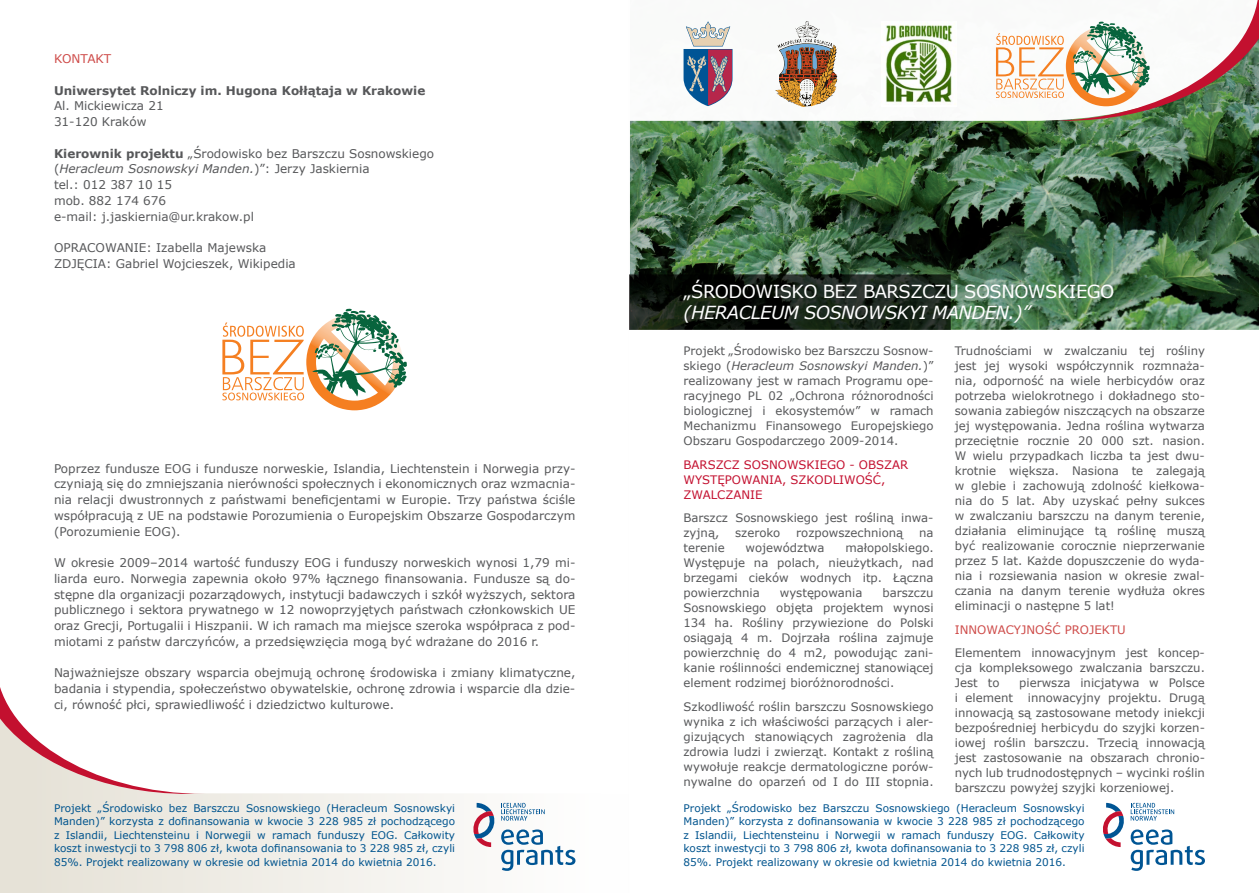
<style>
.page{position:relative;width:1259px;height:893px;background:#fff}
.page>*{position:absolute;margin:0;border:0;box-sizing:border-box;transform-origin:0 0}
.t1{font:18px "Verdana";letter-spacing:-.03em;color:#fff}
.t2{font:italic 18px "Verdana";letter-spacing:-.03em;color:#fff}
.t3{font:12px/15.8px "Verdana";color:#57585a}
.t4{font:700 12px "Verdana";color:#57585a}
.t5{font:12px "Verdana";color:#ce4b49}
.t6{font:11.7px/15px "Verdana";color:#57585a;text-align:justify}
.t7{font:11.7px/15px "Verdana";color:#c3102f}
.t8{font:11.7px "Verdana";color:#ce4b49}
.t9{font:10.5px/13.5px "Verdana";color:#00548e;text-align:justify}
.s1{font-weight:700}
.s2{font-style:italic}
</style>
<div class="page">
<img style="left:630px;top:121px;width:629px;height:209px">
<svg style="left:630px;top:274px;width:320px;height:56px;background:#141d15"></svg>
<svg style="left:630px;top:47px;width:366px;height:74px"></svg>
<svg style="left:0;top:793px;width:576px;height:100px;fill:#f0eee7"></svg>
<svg style="left:0;top:687px;width:205px;height:107px"></svg>
<svg style="left:501px;top:829px;width:74px;height:42px"></svg>
<svg style="left:501px;top:803px;width:44px;height:18px"></svg>
<svg style="left:472px;top:803px;width:23px;height:44px"></svg>
<img style="left:775px;top:21px;width:62px;height:85px">
<img style="left:881px;top:21px;width:75px;height:85px">
<svg style="left:683px;top:21px;width:49px;height:85px"></svg>
<svg style="left:996px;top:0;width:263px;height:121px"></svg>
<svg style="left:222px;top:308px;width:185px;height:102px"></svg>
<svg style="left:1103px;top:803px;width:102px;height:68px"></svg>
<p class="t5" style="left:54px;top:51px;width:59px">KONTAKT</p>
<p class="t4" style="left:54px;top:82px;width:373px">Uniwersytet Rolniczy im. Hugona Kołłątaja w Krakowie</p>
<p class="t3" style="left:54px;top:98px;width:111px">Al. Mickiewicza 21<br>31-120 Kraków</p>
<p class="t3" style="left:54px;top:145px;width:382px"><span class="s1">Kierownik projektu</span> „Środowisko bez Barszczu Sosnowskiego (<span class="s2">Heracleum Sosnowskyi Manden.</span>)”: Jerzy Jaskiernia<br>tel.: 012 387 10 15<br>mob. 882 174 676<br>e-mail: j.jaskiernia@ur.krakow.pl</p>
<p class="t3" style="left:54px;top:240px;width:243px">OPRACOWANIE: Izabella Majewska<br>ZDJĘCIA: Gabriel Wojcieszek, Wikipedia</p>
<p class="t3" style="left:54px;top:460px;width:523px;text-align:justify">Poprzez fundusze EOG i fundusze norweskie, Islandia, Liechtenstein i Norwegia przy&shy;czyniają się do zmniejszania nierówności społecznych i ekonomicznych oraz wzmacnia&shy;nia relacji dwustronnych z państwami beneficjentami w Europie. Trzy państwa ściśle współpracują z UE na podstawie Porozumienia o Europejskim Obszarze Gospodarczym (Porozumienie EOG).</p>
<p class="t3" style="left:54px;top:555px;width:523px;text-align:justify">W okresie 2009–2014 wartość funduszy EOG i funduszy norweskich wynosi 1,79 mi&shy;liarda euro. Norwegia zapewnia około 97% łącznego finansowania. Fundusze są do&shy;stępne dla organizacji pozarządowych, instytucji badawczych i szkół wyższych, sektora publicznego i sektora prywatnego w 12 nowoprzyjętych państwach członkowskich UE oraz Grecji, Portugalii i Hiszpanii. W ich ramach ma miejsce szeroka współpraca z pod&shy;miotami z państw darczyńców, a przedsięwzięcia mogą być wdrażane do 2016 r.</p>
<p class="t3" style="left:54px;top:665px;width:523px;text-align:justify">Najważniejsze obszary wsparcia obejmują ochronę środowiska i zmiany klimatyczne, badania i stypendia, społeczeństwo obywatelskie, ochronę zdrowia i wsparcie dla dzie&shy;ci, równość płci, sprawiedliwość i dziedzictwo kulturowe.</p>
<h1 class="t1" style="left:683px;top:279px;width:432px">„ŚRODOWISKO BEZ BARSZCZU SOSNOWSKIEGO</h1>
<h1 class="t2" style="left:683px;top:300px;width:348px">(HERACLEUM SOSNOWSKYI MANDEN.)”</h1>
<p class="t6" style="left:683px;top:343px;width:252px">Projekt „Środowisko bez Barszczu Sosnow&shy;skiego (<span class="s2">Heracleum Sosnowskyi Manden.</span>)” realizowany jest w ramach Programu ope&shy;racyjnego PL 02 „Ochrona różnorodności biologicznej i ekosystemów” w ramach Mechanizmu Finansowego Europejskiego Obszaru Gospodarczego 2009-2014.</p>
<p class="t7" style="left:683px;top:457px;width:226px">BARSZCZ SOSNOWSKIEGO - OBSZAR<br>WYSTĘPOWANIA, SZKODLIWOŚĆ,<br>ZWALCZANIE</p>
<p class="t6" style="left:683px;top:510px;width:251px">Barszcz Sosnowskiego jest rośliną inwa&shy;zyjną,</p>
<p class="t6" style="left:735px;top:525px;width:47px">szeroko</p>
<p class="t6" style="left:796px;top:525px;width:108px">rozpowszechnioną</p>
<p class="t6" style="left:919px;top:525px;width:16px">na</p>
<p class="t6" style="left:683px;top:540px;width:43px">terenie</p>
<p class="t6" style="left:745px;top:540px;width:80px">województwa</p>
<p class="t6" style="left:683px;top:540px;width:252px;text-indent:162px">małopolskiego.<br>Występuje na polach, nieużytkach, nad brzegami cieków wodnych itp. Łączna powierzchnia</p>
<p class="t6" style="left:683px;top:585px;width:252px;text-indent:199px">barszczu Sosnowskiego objęta projektem wynosi 134 ha. Rośliny przywiezione do Polski osiągają 4 m. Dojrzała roślina zajmuje powierzchnię do 4 m2, powodując zani&shy;kanie roślinności endemicznej stanowiącej element rodzimej bioróżnorodności.</p>
<p class="t6" style="left:683px;top:699px;width:252px">Szkodliwość roślin barszczu Sosnowskiego wynika z ich właściwości parzących i aler&shy;gizujących stanowiących zagrożenia dla zdrowia ludzi i zwierząt. Kontakt z rośliną wywołuje reakcje dermatologiczne porów&shy;nywalne do oparzeń od I do III stopnia.</p>
<p class="t6" style="left:780px;top:585px;width:84px">występowania</p>
<p class="t6" style="left:955px;top:343px;width:252px">Trudnościami w zwalczaniu tej rośliny jest jej wysoki współczynnik rozmnaża&shy;nia, odporność na wiele herbicydów oraz potrzeba wielokrotnego i dokładnego sto&shy;sowania zabiegów niszczących na obszarze jej występowania. Jedna roślina wytwarza przeciętnie rocznie 20 000 szt. nasion.<br>W wielu przypadkach liczba ta jest dwu&shy;krotnie większa. Nasiona te zalegają w glebie i zachowują zdolność kiełkowa&shy;nia do 5 lat. Aby uzyskać pełny sukces w zwalczaniu barszczu na danym terenie, działania eliminujące tą roślinę muszą być realizowanie corocznie nieprzerwanie przez 5 lat. Każde dopuszczenie do wyda&shy;nia i rozsiewania nasion w okresie zwal&shy;czania na danym terenie wydłuża okres eliminacji o następne 5 lat!</p>
<p class="t8" style="left:955px;top:621px;width:172px">INNOWACYJNOŚĆ PROJEKTU</p>
<p class="t6" style="left:955px;top:645px;width:252px">Elementem innowacyjnym jest koncep&shy;cja kompleksowego zwalczania barszczu.<br>Jest to</p>
<p class="t6" style="left:1019px;top:675px;width:187px">pierwsza inicjatywa w Polsce</p>
<p class="t6" style="left:955px;top:690px;width:252px;text-indent:73px">innowacyjny projektu. Drugą innowacją są zastosowane metody iniekcji bezpośredniej herbicydu do szyjki korzen&shy;iowej roślin barszczu. Trzecią innowacją jest zastosowanie na obszarach chronio&shy;nych lub trudnodostępnych – wycinki roślin barszczu powyżej szyjki korzeniowej.</p>
<p class="t6" style="left:955px;top:690px;width:60px">i element</p>
<p class="t9" style="left:54px;top:801px;width:402px">Projekt „Środowisko bez Barszczu Sosnowskiego (Heracleum Sosnowskyi Manden)” korzysta z dofinansowania w kwocie 3 228 985 zł pochodzącego z Islandii, Liechtensteinu i Norwegii w ramach funduszy EOG. Całkowity koszt inwestycji to 3 798 806 zł, kwota dofinansowania to 3 228 985 zł, czyli 85%. Projekt realizowany w okresie od kwietnia 2014 do kwietnia 2016.</p>
<p class="t9" style="left:683px;top:801px;width:402px">Projekt „Środowisko bez Barszczu Sosnowskiego (Heracleum Sosnowskyi Manden)” korzysta z dofinansowania w kwocie 3 228 985 zł pochodzącego z Islandii, Liechtensteinu i Norwegii w ramach funduszy EOG. Całkowity koszt inwestycji to 3 798 806 zł, kwota dofinansowania to 3 228 985 zł, czyli 85%. Projekt realizowany w okresie od kwietnia 2014 do kwietnia 2016.</p>
</div>
